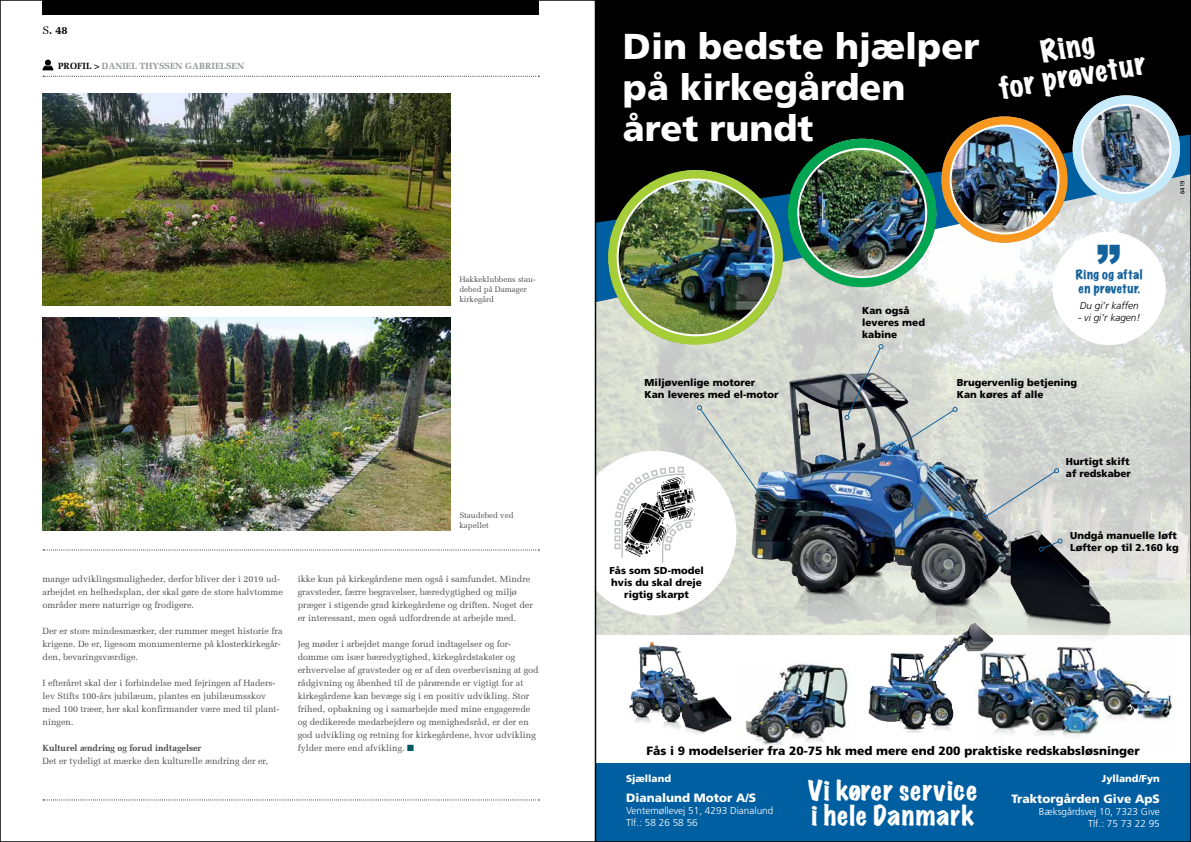
<style>
.page{position:relative;width:1191px;height:842px;background:#fff}
.page>*{position:absolute;margin:0;border:0;box-sizing:border-box;transform-origin:0 0}
.t1{font:900 48.1px "Arial";color:#13629c}
.t2{font:900 36px/41px "Frutiger LT Std";color:#fff}
.t3{font:expanded 27.7px/28.6px "Marker Felt";color:#fff;text-align:center}
.t4{font:expanded 25px/25px "Marker Felt";letter-spacing:.035em;color:#fff}
.t5{font:900 12px "Frutiger LT Std";color:#000}
.t6{font:900 12px "Frutiger LT Std";color:#fff}
.t7{font:expanded 12px/14.4px "Marker Felt";letter-spacing:.035em;color:#13629c}
.t8{font:700 11px "Melior";color:#000}
.t9{font:900 10px/12px "Frutiger LT Std";color:#000}
.t10{font:300 10px/12px "Frutiger LT Std";color:#fff}
.t11{font:italic 300 10px "Frutiger LT Std";color:#000}
.t12{font:900 10px "Frutiger LT Std";color:#fff}
.t13{font:9px/13px "Melior";color:#4d4d4f}
.t14{font:700 9px "Melior";color:#4d4d4f}
.t15{font:700 9px "Melior";color:#939598}
.t16{font:8px/10px "Melior";color:#4d4d4f}
.t17{font:6px "Frutiger LT Std";color:#000}
.s1{font-weight:400}
.s2{color:#000}
.s3{color:#005a69}
</style>
<div class="page">
<img style="left:1004px;top:678px;width:168px;height:59px">
<img style="left:597px;top:302px;width:592px;height:333px">
<div style="left:1052px;top:232px;width:114px;height:113px;background:#fff;border-radius:50%"></div>
<img style="left:723px;top:358px;width:422px;height:320px">
<img style="left:853px;top:620px;width:153px;height:113px">
<svg style="left:597px;top:223px;width:592px;height:79px"></svg>
<div style="left:597px;top:2px;width:592px;height:221px;background:#000"></div>
<img style="left:941px;top:116px;width:126px;height:127px;border-radius:63px">
<div style="left:941px;top:116px;width:126px;height:127px;border:9px solid #f8971d;border-radius:50%"></div>
<img style="left:788px;top:139px;width:148px;height:148px;border-radius:74px">
<div style="left:788px;top:139px;width:148px;height:148px;border:9px solid #00a651;border-radius:50%"></div>
<img style="left:608px;top:170px;width:175px;height:172px">
<div style="left:608px;top:170px;width:175px;height:175px;border:9px solid #a6ce39;border-radius:50%"></div>
<img style="left:1072px;top:95px;width:108px;height:108px;border-radius:54px">
<div style="left:1072px;top:95px;width:108px;height:108px;border:9px solid #c7eafb;border-radius:50%"></div>
<div style="left:595px;top:763px;width:596px;height:79px;background:#005fa1"></div>
<img style="left:629px;top:635px;width:112px;height:99px">
<img style="left:735px;top:662px;width:123px;height:83px">
<div style="left:949px;top:125px;width:110px;height:109px;border:2px solid #fff;border-radius:50%"></div>
<div style="left:1081px;top:104px;width:90px;height:90px;border:2px solid #fff;border-radius:50%"></div>
<svg style="left:844px;top:344px;width:39px;height:76px;background:#929899"></svg>
<svg style="left:597px;top:405px;width:174px;height:210px"></svg>
<svg style="left:892px;top:407px;width:65px;height:43px;background:#bfc6c3"></svg>
<svg style="left:983px;top:468px;width:76px;height:51px;background:#ccd0ce"></svg>
<svg style="left:1038px;top:539px;width:24px;height:13px"></svg>
<div style="left:43px;top:0;width:496px;height:14px;background:#000"></div>
<svg style="left:43px;top:799px;width:496px;height:1px"></svg>
<svg style="left:43px;top:549px;width:496px;height:1px"></svg>
<svg style="left:43px;top:76px;width:496px;height:1px"></svg>
<svg style="left:43px;top:60px;width:10px;height:10px"></svg>
<img style="left:43px;top:318px;width:408px;height:212px">
<img style="left:43px;top:94px;width:408px;height:212px">
<p class="t8" style="left:43px;top:23px;width:27px"><span class="s1">S</span>. 48</p>
<p class="t15" style="left:58px;top:61px;width:187px"><span class="s2">PROFIL &gt;</span> DANIEL THYSSEN GABRIELSEN</p>
<p class="t16" style="left:459px;top:275px;width:78px">Hakkeklubbens stau&shy;debed på Damager kirkegård</p>
<p class="t16" style="left:459px;top:510px;width:56px">Staudebed ved kapellet</p>
<p class="t13" style="left:43px;top:572px;width:242px">mange udviklingsmuligheder, derfor bliver der i 2019 ud&shy;arbejdet en helhedsplan, der skal gøre de store halvtomme områder mere naturrige og frodigere.</p>
<p class="t13" style="left:43px;top:624px;width:242px">Der er store mindesmærker, der rummer meget historie fra krigene. De er, ligesom monumenterne på klosterkirkegår&shy;den, bevaringsværdige.</p>
<p class="t13" style="left:43px;top:676px;width:239px">I efteråret skal der i forbindelse med fejringen af Haders&shy;lev Stifts 100-års jubilæum, plantes en jubilæumsskov med 100 træer, her skal konfirmander være med til plant&shy;ningen.</p>
<p class="t14" style="left:43px;top:742px;width:160px">Kulturel ændring og forud indtagelser</p>
<p class="t13" style="left:43px;top:754px;width:227px">Det er tydeligt at mærke den kulturelle ændring der er,</p>
<p class="t13" style="left:298px;top:572px;width:237px">ikke kun på kirkegårdene men også i samfundet. Mindre gravsteder, færre begravelser, bæredygtighed og miljø præger i stigende grad kirkegårdene og driften. Noget der er interessant, men også udfordrende at arbejde med.</p>
<p class="t13" style="left:298px;top:637px;width:242px">Jeg møder i arbejdet mange forud indtagelser og for&shy;domme om især bæredygtighed, kirkegårdstakster og erhvervelse af gravsteder og er af den overbevisning at god rådgivning og åbenhed til de pårørende er vigtigt for at kirkegårdene kan bevæge sig i en positiv udvikling. Stor frihed, opbakning og i samarbejde med mine engagerede og dedikerede medarbejdere og menighedsråd, er der en god udvikling og retning for kirkegårdene, hvor udvikling fylder mere end afvikling. <span class="s3">■</span></p>
<h2 class="t2" style="left:623px;top:26px;width:358px">Din bedste hjælper på kirkegården året rundt</h2>
<h3 class="t3" style="left:992px;top:47px;width:150px;rotate:-10deg">Ring<br>for prøvetur</h3>
<p class="t9" style="left:862px;top:305px;width:64px">Kan også leveres med kabine</p>
<h1 class="t1" style="left:1121px;top:281px;width:26px;rotate:-180deg">“</h1>
<h3 class="t7" style="left:1075px;top:268px;width:68px">Ring og aftal en prøvetur.</h3>
<p class="t11" style="left:1079px;top:300px;width:60px">Du gi’r kaffen</p>
<p class="t11" style="left:1078px;top:312px;width:64px">- vi gi’r kagen!</p>
<p class="t9" style="left:644px;top:377px;width:136px">Miljøvenlige motorer<br>Kan leveres med el-motor</p>
<p class="t9" style="left:957px;top:377px;width:122px">Brugervenlig betjening<br>Kan køres af alle</p>
<p class="t9" style="left:1066px;top:455px;width:67px">Hurtigt skift af redskaber</p>
<p class="t17" style="left:1178px;top:194px;width:15px;rotate:-90deg">6419</p>
<p class="t9" style="left:609px;top:565px;width:96px;text-align:center">Fås som SD-model hvis du skal dreje rigtig skarpt</p>
<p class="t9" style="left:1070px;top:529px;width:110px">Undgå manuelle løft<br>Løfter op til 2.160 kg</p>
<h3 class="t5" style="left:646px;top:744px;width:495px">Fås i 9 modelserier fra 20-75 hk med mere end 200 praktiske redskabsløsninger</h3>
<p class="t12" style="left:626px;top:772px;width:47px">Sjælland</p>
<h3 class="t6" style="left:626px;top:790px;width:132px">Dianalund Motor A/S</h3>
<p class="t10" style="left:626px;top:804px;width:149px">Ventemøllevej 51, 4293 Dianalund<br>Tlf.: 58 26 58 56</p>
<h3 class="t4" style="left:808px;top:779px;width:171px">Vi kører service i hele Danmark</h3>
<p class="t12" style="left:1102px;top:772px;width:59px">Jylland/Fyn</p>
<h3 class="t6" style="left:1011px;top:791px;width:150px">Traktorgården Give ApS</h3>
<p class="t10" style="left:1038px;top:805px;width:122px;text-align:right">Bæksgårdsvej 10, 7323 Give<br>Tlf.: 75 73 22 95</p>
</div>
